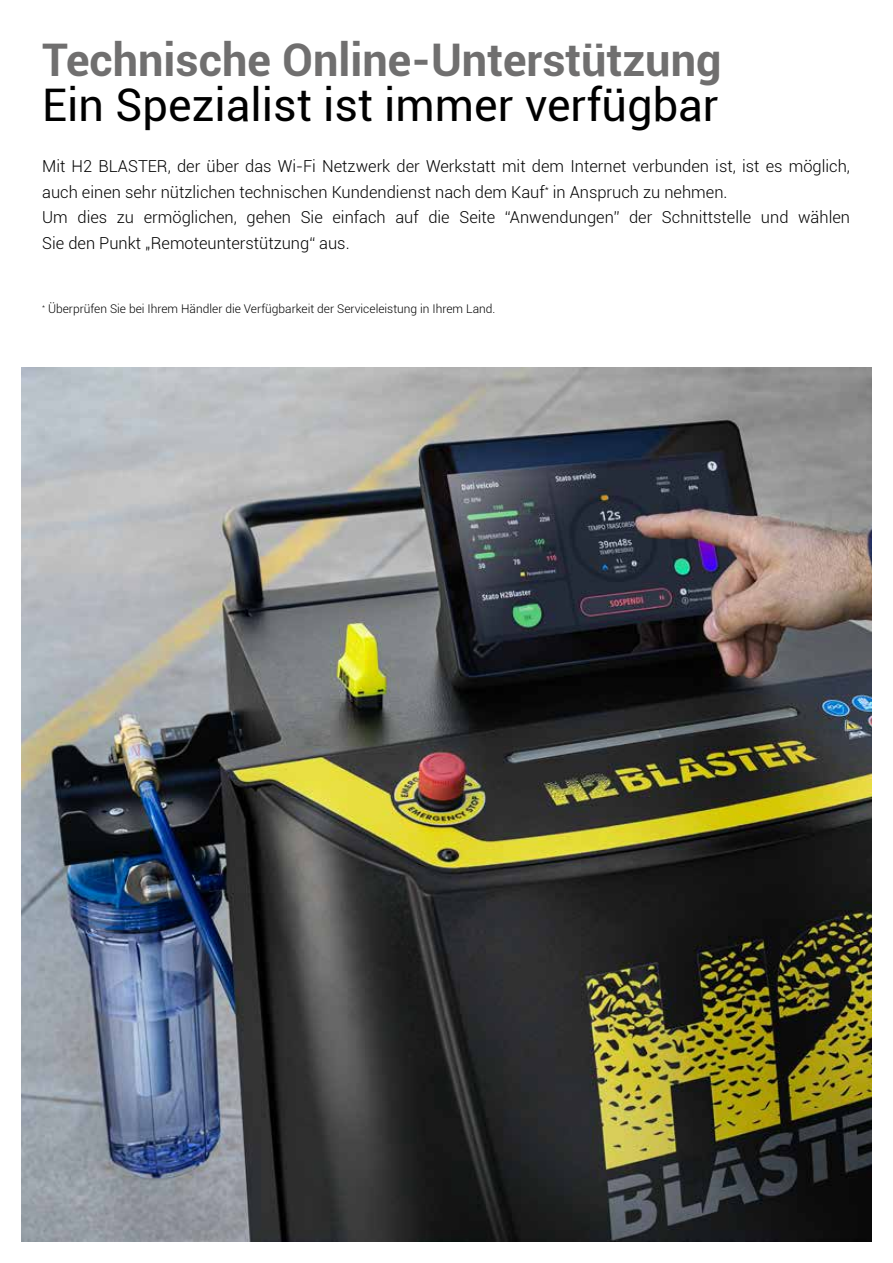
<style>
.page{position:relative;width:893px;height:1263px;background:#fff}
.page>*{position:absolute;margin:0;border:0;box-sizing:border-box;transform-origin:0 0}
.t1{font:700 45px "Roboto";color:#706f6f}
.t2{font:45px "Roboto";color:#000}
.t3{font:300 16.5px/25.5px "Roboto";color:#000}
.t4{font:300 12px "Roboto";color:#000}
</style>
<div class="page">
<img style="left:21px;top:368px;width:851px;height:874px">
<h1 class="t1" style="left:42px;top:29px;width:681px">Technische Online-Unterstützung</h1>
<h1 class="t2" style="left:42px;top:74px;width:678px">Ein Spezialist ist immer verfügbar</h1>
<p class="t3" style="left:42px;top:153px;width:809px">Mit H2 BLASTER, der über das Wi-Fi Netzwerk der Werkstatt mit dem Internet verbunden ist, ist es möglich, auch einen sehr nützlichen technischen Kundendienst nach dem Kauf<sup>*</sup> in Anspruch zu nehmen.<br>Um dies zu ermöglichen, gehen Sie einfach auf die Seite “Anwendungen” der Schnittstelle und wählen Sie den Punkt „Remoteunterstützung“ aus.</p>
<p class="t4" style="left:42px;top:301px;width:455px"><sup>*</sup> Überprüfen Sie bei Ihrem Händler die Verfügbarkeit der Serviceleistung in Ihrem Land.</p>
</div>
